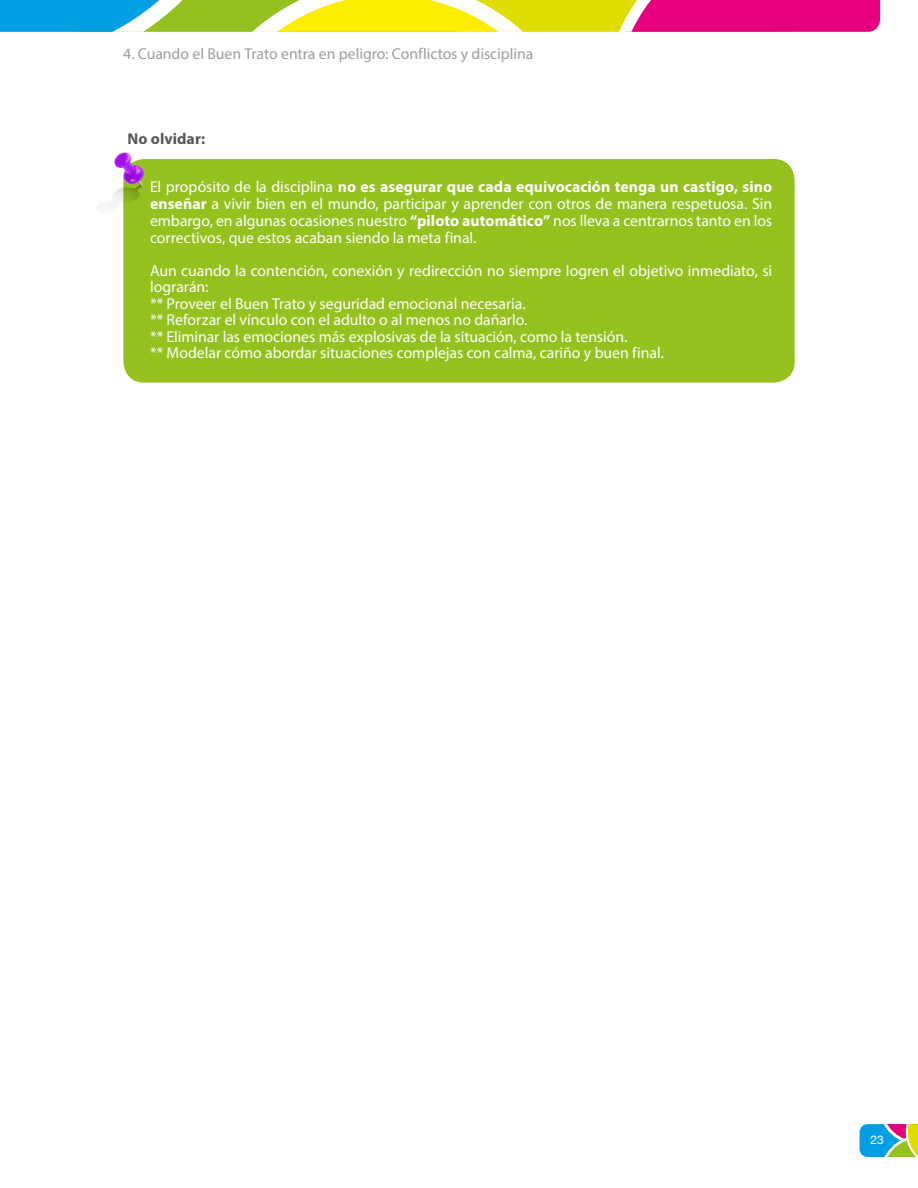
<style>
.page{position:relative;width:918px;height:1188px;background:#fff}
.page>*{position:absolute;margin:0;border:0;box-sizing:border-box;transform-origin:0 0}
.t1{font:15.75px/16.5px "Myriad Pro";color:#fff;text-align:justify}
.t2{font:15.75px "Myriad Pro";letter-spacing:-.005em;color:#9d9d9c}
.t3{font:700 15.75px "Myriad Pro";letter-spacing:.005em;color:#575756}
.t4{font:12px "Helvetica Neue";color:#fff}
.s1{font-weight:700}
</style>
<div class="page">
<svg style="left:860px;top:1124px;width:58px;height:33px;background:#66a8a5"></svg>
<svg style="left:0;top:0;width:880px;height:32px;background:#be9b67"></svg>
<div style="left:123px;top:159px;width:672px;height:224px;background:#95c11f;border-radius:21px"></div>
<img style="left:100px;top:152px;width:44px;height:70px">
<p class="t2" style="left:123px;top:44px;width:412px">4. Cuando el Buen Trato entra en peligro: Conflictos y disciplina</p>
<p class="t3" style="left:128px;top:128px;width:79px">No olvidar:</p>
<p class="t1" style="left:150px;top:178px;width:624px;line-height:17px">El propósito de la disciplina <span class="s1">no es asegurar que cada equivocación tenga un castigo, sino enseñar</span> a vivir bien en el mundo, participar y aprender con otros de manera respetuosa. Sin embargo, en algunas ocasiones nuestro <span class="s1">“piloto automático”</span> nos lleva a centrarnos tanto en los correctivos, que estos acaban siendo la meta final.</p>
<p class="t1" style="left:150px;top:262px;width:624px;text-align:left">Aun cuando la contención, conexión y redirección no siempre logren el objetivo inmediato, si lograrán:<br>** Proveer el Buen Trato y seguridad emocional necesaria.<br>** Reforzar el vínculo con el adulto o al menos no dañarlo.<br>** Eliminar las emociones más explosivas de la situación, como la tensión.<br>** Modelar cómo abordar situaciones complejas con calma, cariño y buen final.</p>
<p class="t4" style="left:870px;top:1131px;width:15px">23</p>
</div>
